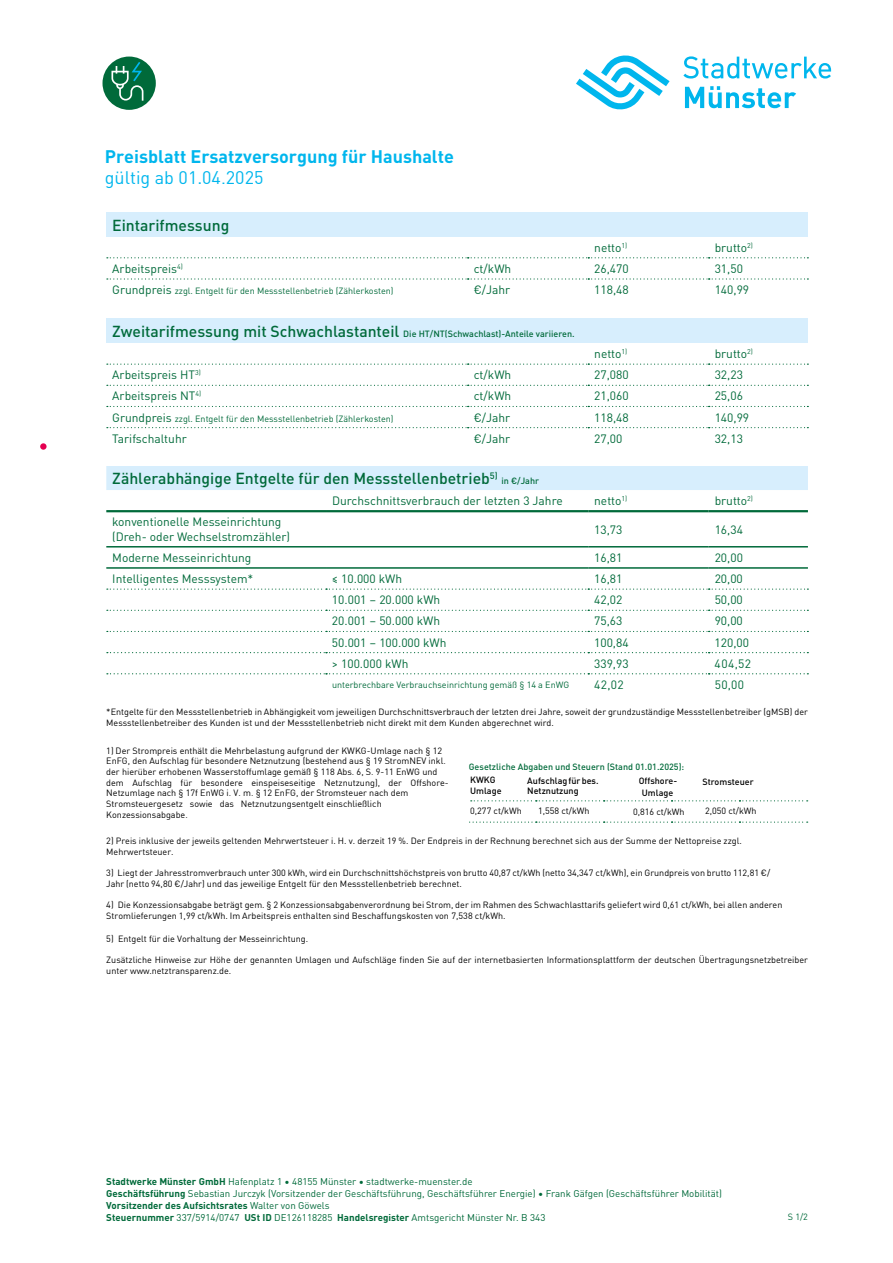
<style>
.page{position:relative;width:893px;height:1263px;background:#fff}
.page>*{position:absolute;margin:0;border:0;box-sizing:border-box;transform-origin:0 0}
.t1{font:700 18px "DIN Pro";color:#00b6ed}
.t2{font:18px "DIN Pro";color:#00b6ed}
.t3{font:500 15.75px "DIN Pro";color:#006a3a}
.t4{font:12px/14.4px "DIN Pro";color:#006a3a}
.t5{font:9.75px/12px "DIN Pro";color:#006a3a}
.t6{font:9px/10.6px "DIN Pro";color:#000}
.t7{font:9px "DIN Pro";color:#006a3a}
.t8{font:500 9px "DIN Pro";color:#006a3a}
.t9{font:500 9px/10.8px "DIN Pro";color:#000}
.s1{font-size:12px}
.s2{font-size:15.75px}
.s3{font-weight:700}
</style>
<div class="page">
<svg style="left:40px;top:443px;width:7px;height:7px"></svg>
<div style="left:106px;top:213px;width:702px;height:24px;background:#d7eefd"></div>
<svg style="left:107px;top:257px;width:701px;height:1px"></svg>
<svg style="left:107px;top:278px;width:701px;height:2px"></svg>
<div style="left:106px;top:319px;width:702px;height:24px;background:#d7eefd"></div>
<svg style="left:107px;top:427px;width:701px;height:1px"></svg>
<svg style="left:107px;top:364px;width:701px;height:1px"></svg>
<svg style="left:107px;top:385px;width:701px;height:1px"></svg>
<svg style="left:107px;top:406px;width:701px;height:1px"></svg>
<svg style="left:471px;top:800px;width:337px;height:1px"></svg>
<svg style="left:469px;top:821px;width:339px;height:2px"></svg>
<div style="left:106px;top:466px;width:702px;height:24px;background:#d7eefd"></div>
<svg style="left:107px;top:652px;width:701px;height:1px"></svg>
<svg style="left:107px;top:673px;width:701px;height:1px"></svg>
<hr style="left:106px;top:510px;width:220px;height:2px;background:#006a3a">
<hr style="left:326px;top:510px;width:262px;height:2px;background:#006a3a">
<hr style="left:588px;top:510px;width:121px;height:2px;background:#006a3a">
<hr style="left:709px;top:510px;width:99px;height:2px;background:#006a3a">
<hr style="left:106px;top:546px;width:220px;height:1px;background:#006a3a">
<hr style="left:326px;top:546px;width:262px;height:1px;background:#006a3a">
<hr style="left:588px;top:546px;width:121px;height:1px;background:#006a3a">
<hr style="left:709px;top:546px;width:99px;height:1px;background:#006a3a">
<hr style="left:106px;top:567px;width:220px;height:2px;background:#006a3a">
<hr style="left:326px;top:567px;width:262px;height:2px;background:#006a3a">
<hr style="left:588px;top:567px;width:121px;height:2px;background:#006a3a">
<hr style="left:709px;top:567px;width:99px;height:2px;background:#006a3a">
<svg style="left:107px;top:588px;width:701px;height:2px"></svg>
<svg style="left:107px;top:631px;width:701px;height:1px"></svg>
<svg style="left:107px;top:610px;width:701px;height:1px"></svg>
<svg style="left:683px;top:56px;width:148px;height:23px"></svg>
<svg style="left:685px;top:86px;width:111px;height:22px"></svg>
<svg style="left:576px;top:55px;width:94px;height:55px"></svg>
<div style="left:103px;top:57px;width:53px;height:53px;background:#006a3a;border-radius:50%"></div>
<svg style="left:111px;top:62px;width:32px;height:39px"></svg>
<h1 class="t1" style="left:105px;top:142px;width:351px">Preisblatt Ersatzversorgung für Haushalte</h1>
<h1 class="t2" style="left:105px;top:164px;width:160px">gültig ab 01.04.2025</h1>
<h2 class="t3" style="left:112px;top:213px;width:119px">Eintarifmessung</h2>
<h3 class="t4" style="left:594px;top:239px;width:35px">netto<sup>1)</sup></h3>
<h3 class="t4" style="left:715px;top:239px;width:40px">brutto<sup>2)</sup></h3>
<h3 class="t4" style="left:112px;top:261px;width:72px">Arbeitspreis<sup>4)</sup></h3>
<h3 class="t4" style="left:474px;top:261px;width:39px">ct/kWh</h3>
<h3 class="t4" style="left:594px;top:260px;width:36px">26,470</h3>
<h3 class="t4" style="left:715px;top:260px;width:30px">31,50</h3>
<p class="t7" style="left:112px;top:284px;width:283px"><span class="s1">Grundpreis</span> zzgl. Entgelt für den Messstellenbetrieb (Zählerkosten)</p>
<h3 class="t4" style="left:474px;top:282px;width:38px">€/Jahr</h3>
<h3 class="t4" style="left:594px;top:282px;width:36px">118,48</h3>
<h3 class="t4" style="left:715px;top:282px;width:36px">140,99</h3>
<p class="t8" style="left:112px;top:327px;width:464px"><span class="s2">Zweitarifmessung mit Schwachlastanteil</span> Die HT/NT(Schwachlast)-Anteile variieren.</p>
<h3 class="t4" style="left:594px;top:346px;width:35px">netto<sup>1)</sup></h3>
<h3 class="t4" style="left:715px;top:346px;width:40px">brutto<sup>2)</sup></h3>
<h3 class="t4" style="left:112px;top:367px;width:90px">Arbeitspreis HT<sup>3)</sup></h3>
<h3 class="t4" style="left:474px;top:367px;width:39px">ct/kWh</h3>
<h3 class="t4" style="left:594px;top:366px;width:36px">27,080</h3>
<h3 class="t4" style="left:715px;top:366px;width:30px">32,23</h3>
<h3 class="t4" style="left:112px;top:388px;width:90px">Arbeitspreis NT<sup>4)</sup></h3>
<h3 class="t4" style="left:474px;top:388px;width:39px">ct/kWh</h3>
<h3 class="t4" style="left:594px;top:388px;width:36px">21,060</h3>
<h3 class="t4" style="left:715px;top:388px;width:30px">25,06</h3>
<p class="t7" style="left:112px;top:411px;width:283px"><span class="s1">Grundpreis</span> zzgl. Entgelt für den Messstellenbetrieb (Zählerkosten)</p>
<h3 class="t4" style="left:474px;top:409px;width:38px">€/Jahr</h3>
<h3 class="t4" style="left:594px;top:409px;width:36px">118,48</h3>
<h3 class="t4" style="left:715px;top:409px;width:36px">140,99</h3>
<h3 class="t4" style="left:112px;top:430px;width:76px">Tarifschaltuhr</h3>
<h3 class="t4" style="left:474px;top:430px;width:38px">€/Jahr</h3>
<h3 class="t4" style="left:594px;top:430px;width:30px">27,00</h3>
<h3 class="t4" style="left:715px;top:430px;width:30px">32,13</h3>
<h2 class="t3" style="left:112px;top:466px;width:387px">Zählerabhängige Entgelte für den Messstellenbetrieb<sup>5)</sup></h2>
<p class="t8" style="left:501px;top:474px;width:39px">in €/Jahr</p>
<h3 class="t4" style="left:332px;top:493px;width:232px">Durchschnittsverbrauch der letzten 3 Jahre</h3>
<h3 class="t4" style="left:594px;top:493px;width:35px">netto<sup>1)</sup></h3>
<h3 class="t4" style="left:715px;top:493px;width:40px">brutto<sup>2)</sup></h3>
<h3 class="t4" style="left:112px;top:514px;width:179px">konventionelle Messeinrichtung (Dreh- oder Wechselstromzähler)</h3>
<h3 class="t4" style="left:594px;top:521px;width:30px">13,73</h3>
<h3 class="t4" style="left:715px;top:521px;width:30px">16,34</h3>
<h3 class="t4" style="left:112px;top:550px;width:141px">Moderne Messeinrichtung</h3>
<h3 class="t4" style="left:594px;top:550px;width:30px">16,81</h3>
<h3 class="t4" style="left:715px;top:550px;width:30px">20,00</h3>
<h3 class="t4" style="left:112px;top:571px;width:143px">Intelligentes Messsystem*</h3>
<h3 class="t4" style="left:332px;top:571px;width:72px">≤ 10.000 kWh</h3>
<h3 class="t4" style="left:594px;top:571px;width:30px">16,81</h3>
<h3 class="t4" style="left:715px;top:571px;width:30px">20,00</h3>
<h3 class="t4" style="left:332px;top:592px;width:110px">10.001 – 20.000 kWh</h3>
<h3 class="t4" style="left:594px;top:592px;width:30px">42,02</h3>
<h3 class="t4" style="left:715px;top:592px;width:30px">50,00</h3>
<h3 class="t4" style="left:332px;top:613px;width:110px">20.001 – 50.000 kWh</h3>
<h3 class="t4" style="left:594px;top:613px;width:30px">75,63</h3>
<h3 class="t4" style="left:715px;top:613px;width:30px">90,00</h3>
<h3 class="t4" style="left:332px;top:634px;width:116px">50.001 – 100.000 kWh</h3>
<h3 class="t4" style="left:594px;top:634px;width:36px">100,84</h3>
<h3 class="t4" style="left:715px;top:634px;width:36px">120,00</h3>
<h3 class="t4" style="left:332px;top:655px;width:78px">&gt; 100.000 kWh</h3>
<h3 class="t4" style="left:594px;top:655px;width:36px">339,93</h3>
<h3 class="t4" style="left:715px;top:655px;width:38px">404,52</h3>
<p class="t7" style="left:332px;top:678px;width:239px">unterbrechbare Verbrauchseinrichtung gemäß § 14 a EnWG</p>
<h3 class="t4" style="left:594px;top:677px;width:31px">42,02</h3>
<h3 class="t4" style="left:715px;top:677px;width:31px">50,00</h3>
<p class="t6" style="left:106px;top:706px;width:703px">*Entgelte für den Messstellenbetrieb in Abhängigkeit vom jeweiligen Durchschnittsverbrauch der letzten drei Jahre, soweit der grundzuständige Messstellenbetreiber (gMSB) der<br>Messstellenbetreiber des Kunden ist und der Messstellenbetrieb nicht direkt mit dem Kunden abgerechnet wird.</p>
<p class="t6" style="left:106px;top:745px;width:344px">1) Der Strompreis enthält die Mehrbelastung aufgrund der KWKG-Umlage nach § 12<br>EnFG, den Aufschlag für besondere Netznutzung (bestehend aus § 19 StromNEV inkl. der hierüber erhobenen Wasserstoffumlage gemäß § 118 Abs. 6, S. 9-11 EnWG und dem Aufschlag für besondere einspeiseseitige Netznutzung), der Offshore-Netzumlage nach § 17f EnWG i. V. m. § 12 EnFG, der Stromsteuer nach dem Stromsteuergesetz sowie das Netznutzungsentgelt einschließlich Konzessionsabgabe.</p>
<p class="t8" style="left:469px;top:760px;width:217px">Gesetzliche Abgaben und Steuern (Stand 01.01.2025):</p>
<p class="t9" style="left:470px;top:774px;width:33px">KWKG<br>Umlage</p>
<p class="t9" style="left:527px;top:775px;width:73px">Aufschlag für bes.<br>Netznutzung</p>
<p class="t9" style="left:639px;top:774px;width:40px;line-height:12px;text-align:center">Offshore-<br>Umlage</p>
<p class="t9" style="left:703px;top:776px;width:53px">Stromsteuer</p>
<p class="t6" style="left:470px;top:805px;width:53px">0,277 ct/kWh</p>
<p class="t6" style="left:538px;top:805px;width:53px">1,558 ct/kWh</p>
<p class="t6" style="left:633px;top:806px;width:53px">0,816 ct/kWh</p>
<p class="t6" style="left:705px;top:805px;width:53px">2,050 ct/kWh</p>
<p class="t6" style="left:106px;top:835px;width:637px">2) Preis inklusive der jeweils geltenden Mehrwertsteuer i. H. v. derzeit 19 %. Der Endpreis in der Rechnung berechnet sich aus der Summe der Nettopreise zzgl.<br>Mehrwertsteuer.</p>
<p class="t6" style="left:106px;top:867px;width:665px">3) Liegt der Jahresstromverbrauch unter 300 kWh, wird ein Durchschnittshöchstpreis von brutto 40,87 ct/kWh (netto 34,347 ct/kWh), ein Grundpreis von brutto 112,81 €/<br>Jahr (netto 94,80 €/Jahr) und das jeweilige Entgelt für den Messstellenbetrieb berechnet.</p>
<p class="t6" style="left:106px;top:899px;width:678px">4) Die Konzessionsabgabe beträgt gem. § 2 Konzessionsabgabenverordnung bei Strom, der im Rahmen des Schwachlasttarifs geliefert wird 0,61 ct/kWh, bei allen anderen<br>Stromlieferungen 1,99 ct/kWh. Im Arbeitspreis enthalten sind Beschaffungskosten von 7,538 ct/kWh.</p>
<p class="t6" style="left:106px;top:933px;width:203px">5) Entgelt für die Vorhaltung der Messeinrichtung.</p>
<p class="t6" style="left:106px;top:953px;width:703px">Zusätzliche Hinweise zur Höhe der genannten Umlagen und Aufschläge finden Sie auf der internetbasierten Informationsplattform der deutschen Übertragungsnetzbetreiber unter www.netztransparenz.de.</p>
<p class="t5" style="left:106px;top:1175px;width:617px"><span class="s3">Stadtwerke Münster GmbH</span> Hafenplatz 1 • 48155 Münster • stadtwerke-muenster.de<br><span class="s3">Geschäftsführung</span> Sebastian Jurczyk (Vorsitzender der Geschäftsführung, Geschäftsführer Energie) • Frank Gäfgen (Geschäftsführer Mobilität)<br><span class="s3">Vorsitzender des Aufsichtsrates</span> Walter von Göwels<br><span class="s3">Steuernummer</span> 337/5914/0747 <span class="s3">USt ID</span> DE126118285 <span class="s3">Handelsregister</span> Amtsgericht Münster Nr. B 343</p>
<p class="t7" style="left:788px;top:1210px;width:22px">S 1/2</p>
</div>
